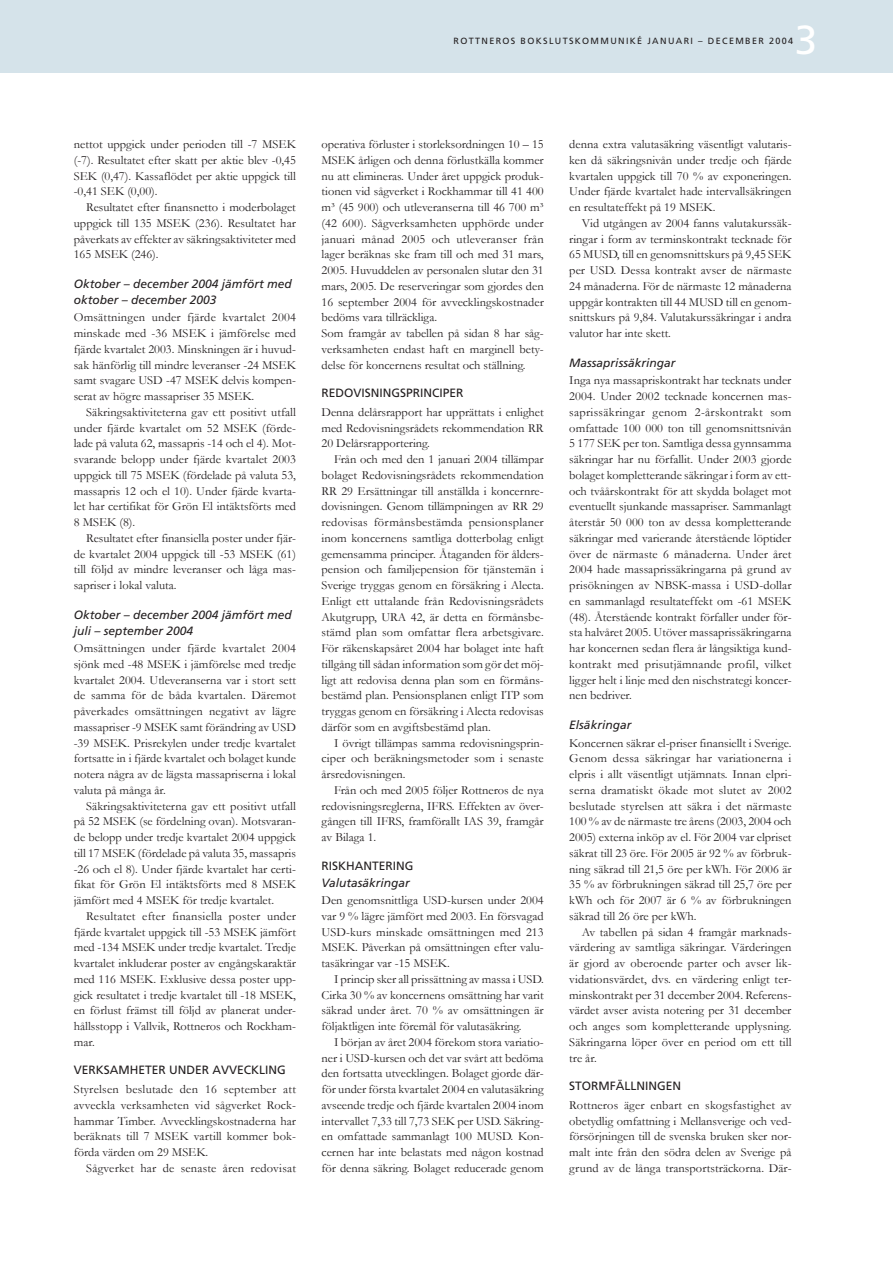
<style>
.page{position:relative;width:893px;height:1263px;background:#fff}
.page>*{position:absolute;margin:0;border:0;box-sizing:border-box;transform-origin:0 0}
.t1{font:40.5px "Frutiger";color:#fff}
.t2{font:12.45px/15.8px "Garamond";color:#231f20;text-align:justify}
.t3{font:italic 12px/15.8px "Frutiger";color:#231f20}
.t4{font:12px "Frutiger";color:#231f20}
.t5{font:9px "Frutiger";letter-spacing:.15em;color:#231f20}
</style>
<div class="page">
<div style="left:0;top:0;width:893px;height:72px;background:#d5e3ea"></div>
<p class="t5" style="left:454px;top:35px;width:341px">ROTTNEROS BOKSLUTSKOMMUNIKÉ JANUARI – DECEMBER 2004</p>
<h1 class="t1" style="left:795px;top:16px;width:24px">3</h1>
<p class="t2" style="left:74px;top:136px;width:224px">nettot uppgick under perioden till -7 MSEK (-7). Resultatet efter skatt per aktie blev -0,45<br>SEK (0,47). Kassaflödet per aktie uppgick till -0,41 SEK (0,00).</p>
<p class="t2" style="left:74px;top:199px;width:224px;text-indent:12px">Resultatet efter finansnetto i moderbolaget uppgick till 135 MSEK (236). Resultatet har påverkats av effekter av säkringsaktiviteter med 165 MSEK (246).</p>
<p class="t3" style="left:74px;top:276px;width:220px">Oktober – december 2004 jämfört med oktober – december 2003</p>
<p class="t2" style="left:74px;top:309px;width:224px">Omsättningen under fjärde kvartalet 2004 minskade med -36 MSEK i jämförelse med fjärde kvartalet 2003. Minskningen är i huvud&shy;sak hänförlig till mindre leveranser -24 MSEK samt svagare USD -47 MSEK delvis kompen&shy;serat av högre massapriser 35 MSEK.</p>
<p class="t2" style="left:74px;top:404px;width:224px;text-indent:12px">Säkringsaktiviteterna gav ett positivt utfall under fjärde kvartalet om 52 MSEK (förde&shy;lade på valuta 62, massapris -14 och el 4). Mot&shy;svarande belopp under fjärde kvartalet 2003 uppgick till 75 MSEK (fördelade på valuta 53, massapris 12 och el 10). Under fjärde kvarta&shy;let har certifikat för Grön El intäktsförts med 8 MSEK (8).</p>
<p class="t2" style="left:74px;top:530px;width:224px;text-indent:12px">Resultatet efter finansiella poster under fjär&shy;de kvartalet 2004 uppgick till -53 MSEK (61) till följd av mindre leveranser och låga mas&shy;sapriser i lokal valuta.</p>
<p class="t3" style="left:74px;top:607px;width:220px">Oktober – december 2004 jämfört med juli – september 2004</p>
<p class="t2" style="left:74px;top:640px;width:224px">Omsättningen under fjärde kvartalet 2004 sjönk med -48 MSEK i jämförelse med tredje kvartalet 2004. Utleveranserna var i stort sett de samma för de båda kvartalen. Däremot påverkades omsättningen negativt av lägre massapriser -9 MSEK samt förändring av USD -39 MSEK. Prisrekylen under tredje kvartalet fortsatte in i fjärde kvartalet och bolaget kunde notera några av de lägsta massapriserna i lokal valuta på många år.</p>
<p class="t2" style="left:74px;top:797px;width:224px;text-indent:12px">Säkringsaktiviteterna gav ett positivt utfall på 52 MSEK (se fördelning ovan). Motsvaran&shy;de belopp under tredje kvartalet 2004 uppgick till 17 MSEK (fördelade på valuta 35, massapris -26 och el 8). Under fjärde kvartalet har certi&shy;fikat för Grön El intäktsförts med 8 MSEK jämfört med 4 MSEK för tredje kvartalet.</p>
<p class="t2" style="left:74px;top:908px;width:224px;text-indent:12px">Resultatet efter finansiella poster under fjärde kvartalet uppgick till -53 MSEK jämfört med -134 MSEK under tredje kvartalet. Tredje kvartalet inkluderar poster av engångskaraktär med 116 MSEK. Exklusive dessa poster upp&shy;gick resultatet i tredje kvartalet till -18 MSEK, en förlust främst till följd av planerat under&shy;hållsstopp i Vallvik, Rottneros och Rockham&shy;mar.</p>
<p class="t4" style="left:74px;top:1063px;width:214px">VERKSAMHETER UNDER AVVECKLING</p>
<p class="t2" style="left:74px;top:1081px;width:224px">Styrelsen beslutade den 16 september att avveckla verksamheten vid sågverket Rock&shy;hammar Timber. Avvecklingskostnaderna har beräknats till 7 MSEK vartill kommer bok&shy;förda värden om 29 MSEK.</p>
<p class="t2" style="left:86px;top:1160px;width:211px">Sågverket har de senaste åren redovisat</p>
<p class="t2" style="left:322px;top:136px;width:224px;text-align:left">operativa förluster i storleksordningen 10 – 15<br>MSEK årligen och denna förlustkälla kommer nu att elimineras. Under året uppgick produk&shy;tionen vid sågverket i Rockhammar till 41 400 m³ (45 900) och utleveranserna till 46 700 m³ (42 600). Sågverksamheten upphörde under januari månad 2005 och utleveranser från lager beräknas ske fram till och med 31 mars, 2005. Huvuddelen av personalen slutar den 31 mars, 2005. De reserveringar som gjordes den 16 september 2004 för avvecklingskostnader bedöms vara tillräckliga.<br>Som framgår av tabellen på sidan 8 har såg&shy;verksamheten endast haft en marginell bety&shy;delse för koncernens resultat och ställning.</p>
<p class="t4" style="left:322px;top:386px;width:144px">REDOVISNINGSPRINCIPER</p>
<p class="t2" style="left:322px;top:404px;width:224px">Denna delårsrapport har upprättats i enlighet med Redovisningsrådets rekommendation RR 20 Delårsrapportering.</p>
<p class="t2" style="left:322px;top:451px;width:224px;text-indent:12px">Från och med den 1 januari 2004 tillämpar bolaget Redovisningsrådets rekommendation RR 29 Ersättningar till anställda i koncernre&shy;dovisningen. Genom tillämpningen av RR 29 redovisas förmånsbestämda pensionsplaner inom koncernens samtliga dotterbolag enligt gemensamma principer. Åtaganden för ålders&shy;pension och familjepension för tjänstemän i Sverige tryggas genom en försäkring i Alecta.<br>Enligt ett uttalande från Redovisningsrådets Akutgrupp, URA 42, är detta en förmånsbe&shy;stämd plan som omfattar flera arbetsgivare.<br>För räkenskapsåret 2004 har bolaget inte haft tillgång till sådan information som gör det möj&shy;ligt att redovisa denna plan som en förmåns&shy;bestämd plan. Pensionsplanen enligt ITP som tryggas genom en försäkring i Alecta redovisas därför som en avgiftsbestämd plan.</p>
<p class="t2" style="left:322px;top:734px;width:224px;text-indent:12px">I övrigt tillämpas samma redovisningsprin&shy;ciper och beräkningsmetoder som i senaste årsredovisningen.</p>
<p class="t2" style="left:322px;top:782px;width:224px;text-indent:12px">Från och med 2005 följer Rottneros de nya redovisningsreglerna, IFRS. Effekten av över&shy;gången till IFRS, framförallt IAS 39, framgår av Bilaga 1.</p>
<p class="t4" style="left:322px;top:858px;width:94px">RISKHANTERING</p>
<p class="t3" style="left:322px;top:875px;width:90px">Valutasäkringar</p>
<p class="t2" style="left:322px;top:892px;width:224px">Den genomsnittliga USD-kursen under 2004 var 9 % lägre jämfört med 2003. En försvagad USD-kurs minskade omsättningen med 213<br>MSEK. Påverkan på omsättningen efter valu&shy;tasäkringar var -15 MSEK.</p>
<p class="t2" style="left:322px;top:971px;width:224px;text-indent:12px">I princip sker all prissättning av massa i USD.<br>Cirka 30 % av koncernens omsättning har varit säkrad under året. 70 % av omsättningen är följaktligen inte föremål för valutasäkring.</p>
<p class="t2" style="left:322px;top:1034px;width:224px;text-indent:12px">I början av året 2004 förekom stora variatio&shy;ner i USD-kursen och det var svårt att bedöma den fortsatta utvecklingen. Bolaget gjorde där&shy;för under första kvartalet 2004 en valutasäkring avseende tredje och fjärde kvartalen 2004 inom intervallet 7,33 till 7,73 SEK per USD. Säkring&shy;en omfattade sammanlagt 100 MUSD. Kon&shy;cernen har inte belastats med någon kostnad för denna säkring. Bolaget reducerade genom</p>
<p class="t2" style="left:569px;top:136px;width:224px">denna extra valutasäkring väsentligt valutaris&shy;ken då säkringsnivån under tredje och fjärde kvartalen uppgick till 70 % av exponeringen.<br>Under fjärde kvartalet hade intervallsäkringen en resultateffekt på 19 MSEK.</p>
<p class="t2" style="left:569px;top:215px;width:224px;text-indent:12px">Vid utgången av 2004 fanns valutakurssäk&shy;ringar i form av terminskontrakt tecknade för 65 MUSD, till en genomsnittskurs på 9,45 SEK per USD. Dessa kontrakt avser de närmaste 24 månaderna. För de närmaste 12 månaderna uppgår kontrakten till 44 MUSD till en genom&shy;snittskurs på 9,84. Valutakurssäkringar i andra valutor har inte skett.</p>
<p class="t3" style="left:569px;top:355px;width:108px">Massaprissäkringar</p>
<p class="t2" style="left:569px;top:372px;width:224px">Inga nya massapriskontrakt har tecknats under 2004. Under 2002 tecknade koncernen mas&shy;saprissäkringar genom 2-årskontrakt som omfattade 100 000 ton till genomsnittsnivån 5 177 SEK per ton. Samtliga dessa gynnsamma säkringar har nu förfallit. Under 2003 gjorde bolaget kompletterande säkringar i form av ett&shy;och tvåårskontrakt för att skydda bolaget mot eventuellt sjunkande massapriser. Sammanlagt återstår 50 000 ton av dessa kompletterande säkringar med varierande återstående löptider över de närmaste 6 månaderna. Under året 2004 hade massaprissäkringarna på grund av prisökningen av NBSK-massa i USD-dollar en sammanlagd resultateffekt om -61 MSEK (48). Återstående kontrakt förfaller under för&shy;sta halvåret 2005. Utöver massaprissäkringarna har koncernen sedan flera år långsiktiga kund&shy;kontrakt med prisutjämnande profil, vilket ligger helt i linje med den nischstrategi koncer&shy;nen bedriver.</p>
<p class="t3" style="left:569px;top:717px;width:64px">Elsäkringar</p>
<p class="t2" style="left:569px;top:734px;width:224px">Koncernen säkrar el-priser finansiellt i Sverige.<br>Genom dessa säkringar har variationerna i elpris i allt väsentligt utjämnats. Innan elpri&shy;serna dramatiskt ökade mot slutet av 2002 beslutade styrelsen att säkra i det närmaste 100 % av de närmaste tre årens (2003, 2004 och 2005) externa inköp av el. För 2004 var elpriset säkrat till 23 öre. För 2005 är 92 % av förbruk&shy;ning säkrad till 21,5 öre per kWh. För 2006 är 35 % av förbrukningen säkrad till 25,7 öre per kWh och för 2007 är 6 % av förbrukningen säkrad till 26 öre per kWh.</p>
<p class="t2" style="left:569px;top:923px;width:224px;text-indent:12px">Av tabellen på sidan 4 framgår marknads&shy;värdering av samtliga säkringar. Värderingen är gjord av oberoende parter och avser lik&shy;vidationsvärdet, dvs. en värdering enligt ter&shy;minskontrakt per 31 december 2004. Referens&shy;värdet avser avista notering per 31 december och anges som kompletterande upplysning.<br>Säkringarna löper över en period om ett till tre år.</p>
<p class="t4" style="left:569px;top:1079px;width:113px">STORMFÄLLNINGEN</p>
<p class="t2" style="left:569px;top:1097px;width:224px">Rottneros äger enbart en skogsfastighet av obetydlig omfattning i Mellansverige och ved&shy;försörjningen till de svenska bruken sker nor&shy;malt inte från den södra delen av Sverige på grund av de långa transportsträckorna. Där-</p>
</div>
